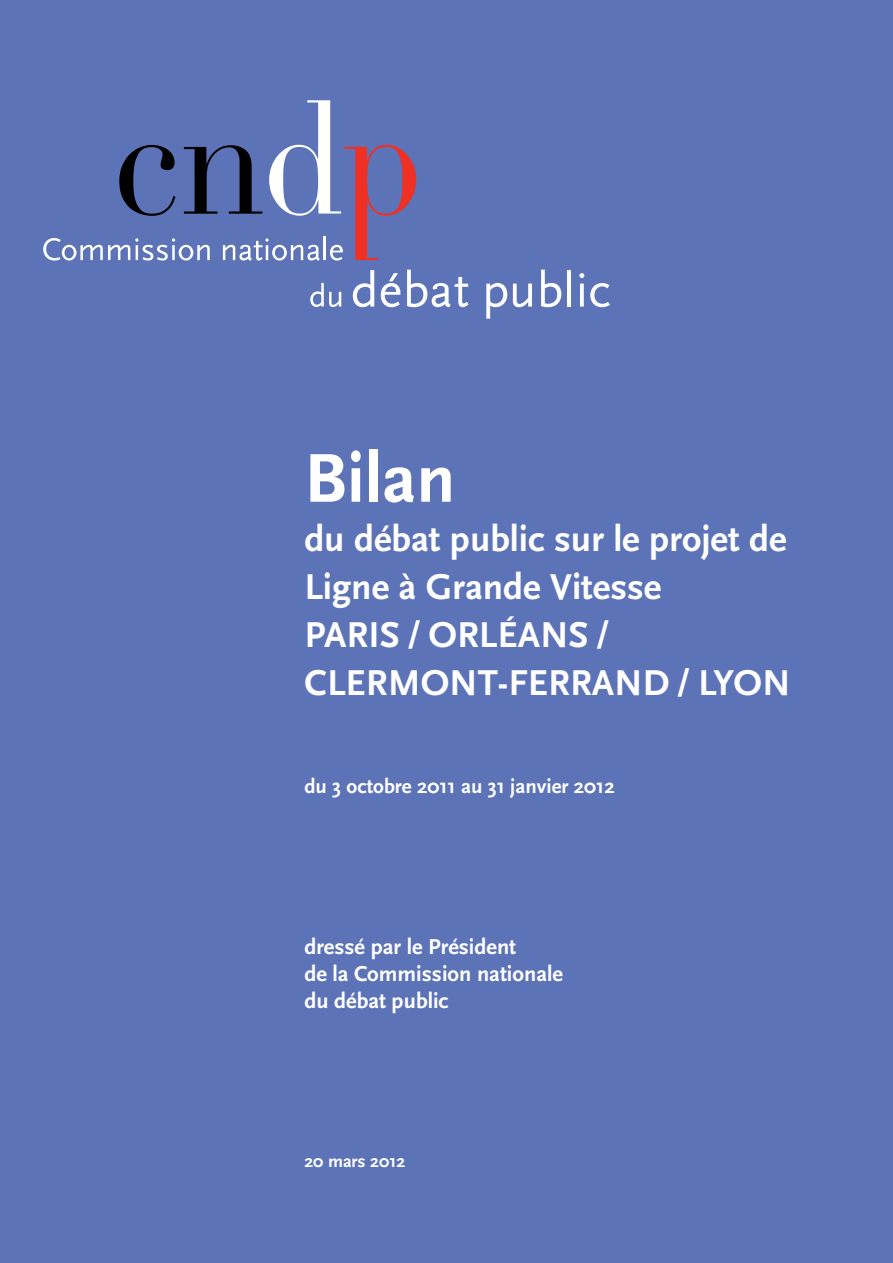
<style>
.page{position:relative;width:893px;height:1263px;background:#5c73b8}
.page>*{position:absolute;margin:0;border:0;box-sizing:border-box;transform-origin:0 0}
.t1{font:700 72px "Scala Sans Pro";color:#fff}
.t2{font:700 37.5px/48px "Scala Sans Pro";color:#fff}
.t3{font:700 22.5px/27px "Scala Sans Pro";color:#fff}
.t4{font:700 21px "Scala Sans Pro";color:#fff}
.t5{font:700 18px "Scala Sans Pro";color:#fff}
</style>
<div class="page">
<svg style="left:310px;top:283px;width:31px;height:24px"></svg>
<svg style="left:353px;top:270px;width:21px;height:37px"></svg>
<svg style="left:381px;top:273px;width:19px;height:34px"></svg>
<svg style="left:407px;top:270px;width:61px;height:37px"></svg>
<svg style="left:486px;top:283px;width:21px;height:36px"></svg>
<svg style="left:513px;top:284px;width:19px;height:23px"></svg>
<svg style="left:541px;top:270px;width:20px;height:37px"></svg>
<hr style="left:567px;top:270px;width:4px;height:37px;background:#fff">
<svg style="left:579px;top:273px;width:5px;height:34px"></svg>
<svg style="left:590px;top:283px;width:20px;height:24px"></svg>
<svg style="left:43px;top:100px;width:373px;height:161px"></svg>
<h1 class="t1" style="left:304px;top:429px;width:153px">Bilan</h1>
<p class="t2" style="left:304px;top:513px;width:488px">du débat public sur le projet de<br>Ligne à Grande Vitesse<br>PARIS <sup>/</sup> ORLÉANS <sup>/<br></sup>CLERMONT-FERRAND <sup>/</sup> LYON</p>
<p class="t4" style="left:304px;top:771px;width:312px">du 3 octobre 2011 au 31 janvier 2012</p>
<p class="t3" style="left:304px;top:932px;width:260px">dressé par le Président<br>de la Commission nationale du débat public</p>
<p class="t5" style="left:304px;top:1148px;width:102px">20 mars 2012</p>
</div>
